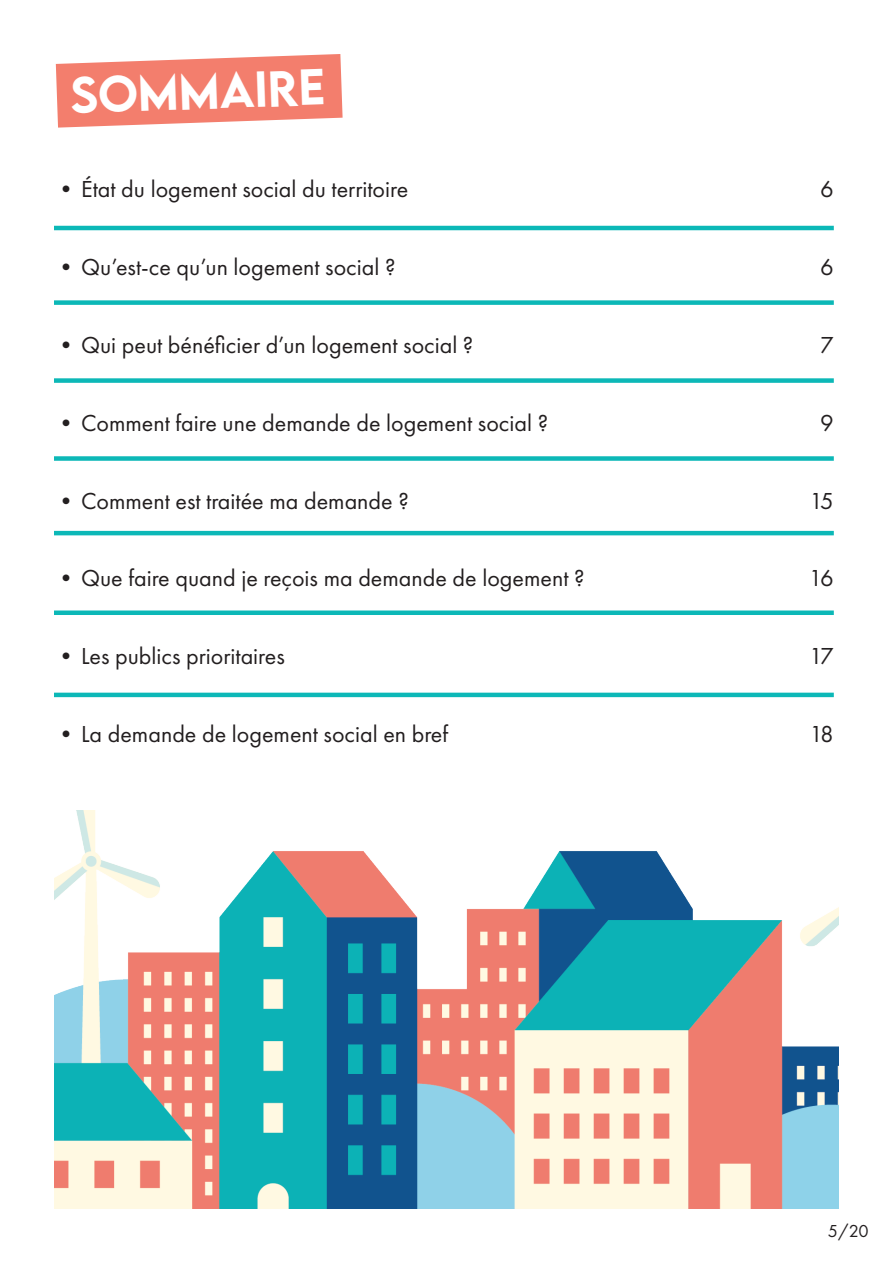
<style>
.page{position:relative;width:893px;height:1263px;background:#fff}
.page>*{position:absolute;margin:0;border:0;box-sizing:border-box;transform-origin:0 0}
.t1{font:500 45px "LEMONMILK";color:#fff}
.t2{font:24px "Futura PT";color:#231f20}
.t3{font:18px "Futura PT";color:#231f20}
</style>
<div class="page">
<svg style="left:56px;top:54px;width:287px;height:74px;background:#f49082"></svg>
<hr style="left:54px;top:226px;width:780px;height:4px;background:#0cb8b7">
<div style="left:54px;top:300px;width:780px;height:5px;background:#0cb8b7"></div>
<div style="left:54px;top:378px;width:780px;height:5px;background:#0cb8b7"></div>
<div style="left:54px;top:456px;width:780px;height:5px;background:#0cb8b7"></div>
<hr style="left:54px;top:531px;width:780px;height:4px;background:#0cb8b7">
<div style="left:54px;top:610px;width:780px;height:5px;background:#0cb8b7"></div>
<hr style="left:54px;top:693px;width:780px;height:4px;background:#0cb8b7">
<img style="left:54px;top:810px;width:785px;height:399px">
<p class="t1" style="left:69px;top:66px;width:256px;rotate:-2deg">SOMMAIRE</p>
<p class="t2" style="left:54px;top:175px;width:356px">•État du logement social du territoire</p>
<p class="t2" style="left:820px;top:175px;width:15px">6</p>
<p class="t2" style="left:54px;top:253px;width:343px">•Qu’est-ce qu’un logement social ?</p>
<p class="t2" style="left:820px;top:253px;width:15px">6</p>
<p class="t2" style="left:54px;top:330px;width:421px">•Qui peut bénéficier d’un logement social ?</p>
<p class="t2" style="left:820px;top:330px;width:15px">7</p>
<p class="t2" style="left:54px;top:408px;width:496px">•Comment faire une demande de logement social ?</p>
<p class="t2" style="left:820px;top:408px;width:15px">9</p>
<p class="t2" style="left:54px;top:486px;width:356px">•Comment est traitée ma demande ?</p>
<p class="t2" style="left:809px;top:486px;width:26px">15</p>
<p class="t2" style="left:54px;top:564px;width:532px">•Que faire quand je reçois ma demande de logement ?</p>
<p class="t2" style="left:809px;top:564px;width:26px">16</p>
<p class="t2" style="left:54px;top:642px;width:232px">•Les publics prioritaires</p>
<p class="t2" style="left:809px;top:642px;width:26px">17</p>
<p class="t2" style="left:54px;top:720px;width:396px">•La demande de logement social en bref</p>
<p class="t2" style="left:809px;top:720px;width:26px">18</p>
<p class="t3" style="left:828px;top:1220px;width:42px">5/20</p>
</div>
